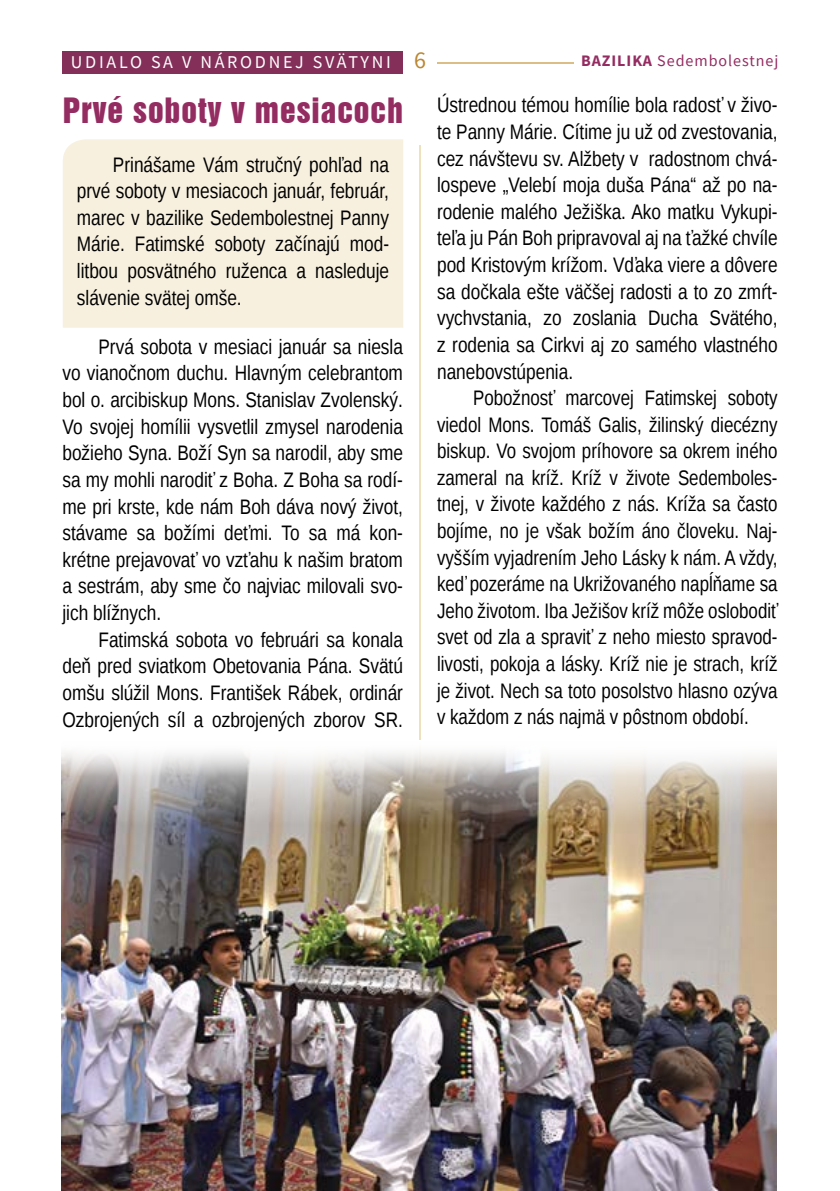
<style>
.page{position:relative;width:840px;height:1191px;background:#fff}
.page>*{position:absolute;margin:0;border:0;box-sizing:border-box;transform-origin:0 0}
.t1{font:32px "Swiss 921 AT";letter-spacing:.03em;color:#942c61}
.t2{font:21px/26.6px "Liberation Sans Narrow";color:#000;text-align:justify}
.t3{font:18px "Source Sans Pro";letter-spacing:.15em;color:#fff}
.t4{font:16px "Source Sans Pro";letter-spacing:.06em;color:#942c61}
.s1{font-size:24px;color:#bb8732}
.s2{font-weight:700}
</style>
<div class="page">
<hr style="left:437px;top:62px;width:136px;height:2px;background:#d4ad68">
<hr style="left:419px;top:97px;width:1px;height:1032px;background:#eee1be">
<div style="left:62px;top:51px;width:341px;height:23px;background:#842f59"></div>
<div style="left:401px;top:85px;width:32px;height:60px;background:#fff"></div>
<div style="left:63px;top:139px;width:340px;height:189px;background:#f7f0df"></div>
<img style="left:62px;top:824px;width:714px;height:367px">
<img style="left:61px;top:740px;width:716px;height:84px">
<p class="t3" style="left:71px;top:51px;width:356px">UDIALO SA V NÁRODNEJ SVÄTYNI <span class="s1">6</span></p>
<p class="t4" style="left:580px;top:51px;width:199px"><span class="s2">BAZILIKA</span> Sedembolestnej</p>
<h1 class="t1" style="left:63px;top:91px;width:342px">Prvé soboty v mesiacoch</h1>
<p class="t2" style="left:77px;top:152px;width:313px;text-indent:36px">Prinášame Vám stručný pohľad na prvé soboty v mesiacoch január, február, marec v bazilike Sedembolestnej Panny Márie. Fatimské soboty začínajú mod&shy;litbou posvätného ruženca a nasleduje slávenie svätej omše.</p>
<p class="t2" style="left:62px;top:334px;width:342px;text-indent:36px">Prvá sobota v mesiaci január sa niesla vo vianočnom duchu. Hlavným celebrantom bol o. arcibiskup Mons. Stanislav Zvolenský.<br>Vo svojej homílii vysvetlil zmysel narodenia božieho Syna. Boží Syn sa narodil, aby sme sa my mohli narodiť z Boha. Z Boha sa rodí&shy;me pri krste, kde nám Boh dáva nový život, stávame sa božími deťmi. To sa má kon&shy;krétne prejavovať vo vzťahu k našim bratom a sestrám, aby sme čo najviac milovali svo&shy;jich blížnych.</p>
<p class="t2" style="left:62px;top:627px;width:342px;text-indent:36px">Fatimská sobota vo februári sa konala deň pred sviatkom Obetovania Pána. Svätú omšu slúžil Mons. František Rábek, ordinár Ozbrojených síl a ozbrojených zborov SR.</p>
<p class="t2" style="left:437px;top:93px;width:342px">Ústrednou témou homílie bola radosť v živo&shy;te Panny Márie. Cítime ju už od zvestovania, cez návštevu sv. Alžbety v radostnom chvá&shy;lospeve „Velebí moja duša Pána“ až po na&shy;rodenie malého Ježiška. Ako matku Vykupi&shy;teľa ju Pán Boh pripravoval aj na ťažké chvíle pod Kristovým krížom. Vďaka viere a dôvere sa dočkala ešte väčšej radosti a to zo zmŕt&shy;vychvstania, zo zoslania Ducha Svätého, z rodenia sa Cirkvi aj zo samého vlastného nanebovstúpenia.</p>
<p class="t2" style="left:437px;top:385px;width:342px;text-indent:36px">Pobožnosť marcovej Fatimskej soboty viedol Mons. Tomáš Galis, žilinský diecézny biskup. Vo svojom príhovore sa okrem iného zameral na kríž. Kríž v živote Sedemboles&shy;tnej, v živote každého z nás. Kríža sa často bojíme, no je však božím áno človeku. Naj&shy;vyšším vyjadrením Jeho Lásky k nám. A vždy, keď pozeráme na Ukrižovaného napĺňame sa Jeho životom. Iba Ježišov kríž môže oslobodiť svet od zla a spraviť z neho miesto spravod&shy;livosti, pokoja a lásky. Kríž nie je strach, kríž je život. Nech sa toto posolstvo hlasno ozýva v každom z nás najmä v pôstnom období.</p>
</div>
